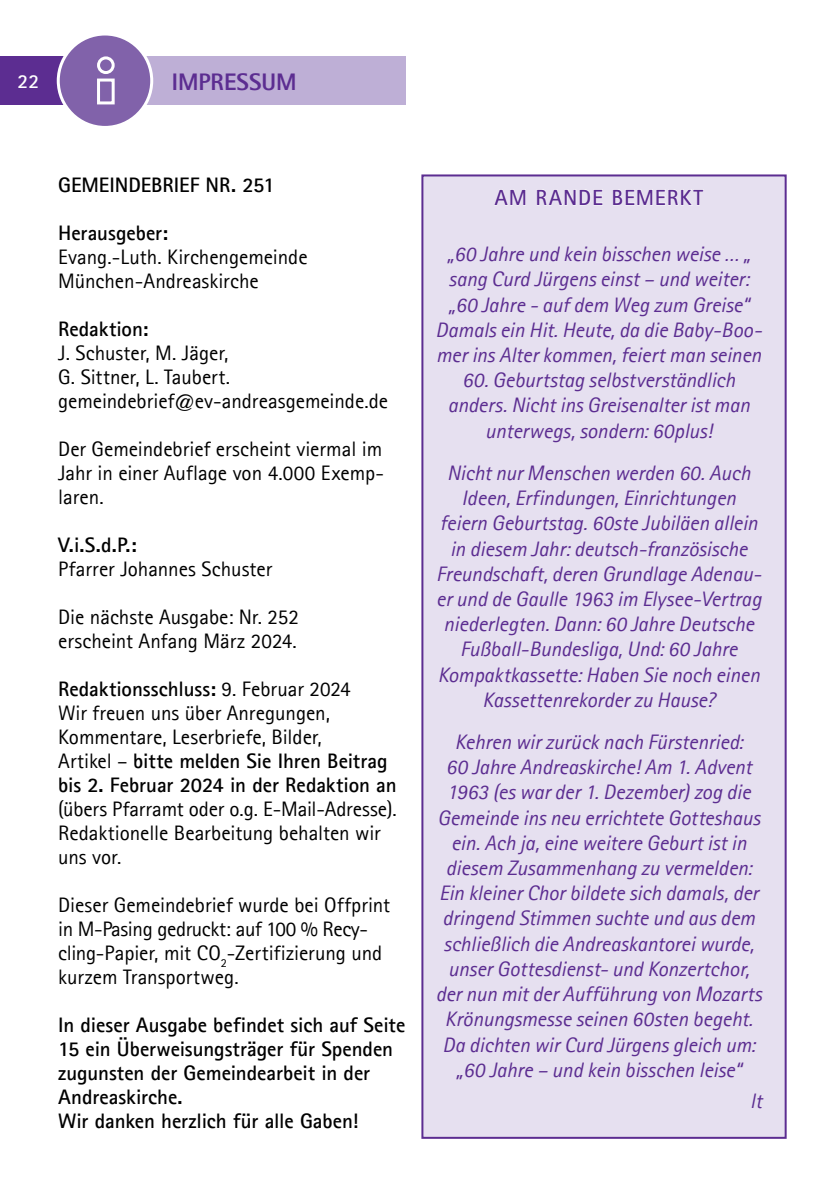
<style>
.page{position:relative;width:840px;height:1191px;background:#fff}
.page>*{position:absolute;margin:0;border:0;box-sizing:border-box;transform-origin:0 0}
.t1{font:800 24px "Agfa Rotis Sans Serif";color:#5c2d91}
.t2{font:700 22px "Agfa Rotis Sans Serif";color:#5c2d91}
.t3{font:italic 21px/25.2px "Agfa Rotis Sans Serif";letter-spacing:-.005em;color:#5c2d91;text-align:center}
.t4{font:21px/24px "Agfa Rotis Sans Serif";letter-spacing:-.005em;color:#000}
.t5{font:700 21px/24px "Agfa Rotis Sans Serif";letter-spacing:-.005em;color:#000}
.t6{font:700 20px "Agfa Rotis Sans Serif";color:#fff}
.s1{font-weight:700}
</style>
<div class="page">
<div style="left:142px;top:57px;width:263px;height:48px;background:#beafd6"></div>
<div style="left:0;top:57px;width:81px;height:48px;background:#5c2d91"></div>
<div style="left:58px;top:34px;width:94px;height:93px;background:#8162aa;border-radius:50%"></div>
<div style="left:57px;top:33px;width:96px;height:96px;border:3px solid #fff;border-radius:50%"></div>
<div style="left:97px;top:56px;width:18px;height:18px;border:3px solid #fff;border-radius:50%"></div>
<div style="left:97px;top:79px;width:18px;height:25px;border:3px solid #fff"></div>
<div style="left:421px;top:174px;width:366px;height:965px;background:#e6e0f0"></div>
<svg style="left:493px;top:189px;width:32px;height:16px"></svg>
<svg style="left:536px;top:189px;width:66px;height:16px"></svg>
<svg style="left:612px;top:189px;width:91px;height:16px"></svg>
<p class="t6" style="left:18px;top:68px;width:23px">22</p>
<p class="t1" style="left:172px;top:66px;width:123px">IMPRESSUM</p>
<p class="t5" style="left:58px;top:173px;width:26px">Gemeinde</p>
<p class="t5" style="left:151px;top:173px;width:125px">BRIEF Nr. 251</p>
<p class="t5" style="left:58px;top:221px;width:111px">Herausgeber:</p>
<p class="t4" style="left:58px;top:245px;width:251px">Evang.-Luth. Kirchengemeinde<br>München-Andreaskirche</p>
<p class="t5" style="left:58px;top:317px;width:92px">Redaktion:</p>
<p class="t4" style="left:58px;top:341px;width:331px">J. Schuster, M. Jäger,<br>G. Sittner, L. Taubert. gemeindebrief@ev-andreasgemeinde.de</p>
<p class="t4" style="left:58px;top:437px;width:327px;text-align:justify">Der Gemeindebrief erscheint viermal im Jahr in einer Auflage von 4.000 Exemp&shy;laren.</p>
<p class="t5" style="left:58px;top:533px;width:80px">V.i.S.d.P.:</p>
<p class="t4" style="left:58px;top:557px;width:216px">Pfarrer Johannes Schuster</p>
<p class="t4" style="left:58px;top:605px;width:242px">Die nächste Ausgabe: Nr. 252 erscheint Anfang März 2024.</p>
<p class="t4" style="left:58px;top:677px;width:340px"><span class="s1">Redaktionsschluss:</span> 9. Februar 2024<br>Wir freuen uns über Anregungen, Kommentare, Leserbriefe, Bilder,<br>Artikel – <span class="s1">bitte melden Sie Ihren Beitrag bis 2. Februar 2024 in der Redaktion an</span></p>
<p class="t4" style="left:58px;top:797px;width:340px">(übers Pfarramt oder o.g. E-Mail-Adresse).<br>Redaktionelle Bearbeitung behalten wir uns vor.</p>
<p class="t4" style="left:58px;top:893px;width:333px">Dieser Gemeindebrief wurde bei Offprint in M-Pasing gedruckt: auf 100 % Recy&shy;cling-Papier, mit CO<sub>2</sub>-Zertifizierung und kurzem Transportweg.</p>
<p class="t5" style="left:58px;top:1013px;width:348px">In dieser Ausgabe befindet sich auf Seite 15 ein Überweisungsträger für Spenden zugunsten der Gemeindearbeit in der Andreaskirche.<br>Wir danken herzlich für alle Gaben!</p>
<p class="t2" style="left:494px;top:183px;width:69px">Am Rande</p>
<p class="t2" style="left:611px;top:183px;width:14px">bemerkt</p>
<p class="t3" style="left:435px;top:242px;width:328px">„60 Jahre und kein bisschen weise … „ sang Curd Jürgens einst – und weiter: „60 Jahre - auf dem Weg zum Greise“ Damals ein Hit. Heute, da die Baby-Boo&shy;mer ins Alter kommen, feiert man seinen</p>
<p class="t3" style="left:447px;top:368px;width:303px">60. Geburtstag selbstverständlich anders. Nicht ins Greisenalter ist man unterwegs, sondern: 60plus!</p>
<p class="t3" style="left:436px;top:460px;width:327px">Nicht nur Menschen werden 60. Auch Ideen, Erfindungen, Einrichtungen feiern Geburtstag. 60ste Jubiläen allein in diesem Jahr: deutsch-französische Freundschaft, deren Grundlage Adenau&shy;er und de Gaulle 1963 im Elysee-Vertrag niederlegten. Dann: 60 Jahre Deutsche Fußball-Bundesliga, Und: 60 Jahre Kompaktkassette: Haben Sie noch einen Kassettenrekorder zu Hause?</p>
<p class="t3" style="left:435px;top:729px;width:327px">Kehren wir zurück nach Fürstenried:<br>60 Jahre Andreaskirche! Am 1. Advent 1963 (es war der 1. Dezember) zog die Gemeinde ins neu errichtete Gotteshaus ein. Ach ja, eine weitere Geburt ist in diesem Zusammenhang zu vermelden:<br>Ein kleiner Chor bildete sich damals, der dringend Stimmen suchte und aus dem schließlich die Andreaskantorei wurde, unser Gottesdienst- und Konzertchor, der nun mit der Aufführung von Mozarts Krönungsmesse seinen 60sten begeht.<br>Da dichten wir Curd Jürgens gleich um: „60 Jahre – und kein bisschen leise“</p>
<p class="t3" style="left:749px;top:1088px;width:13px">lt</p>
</div>
